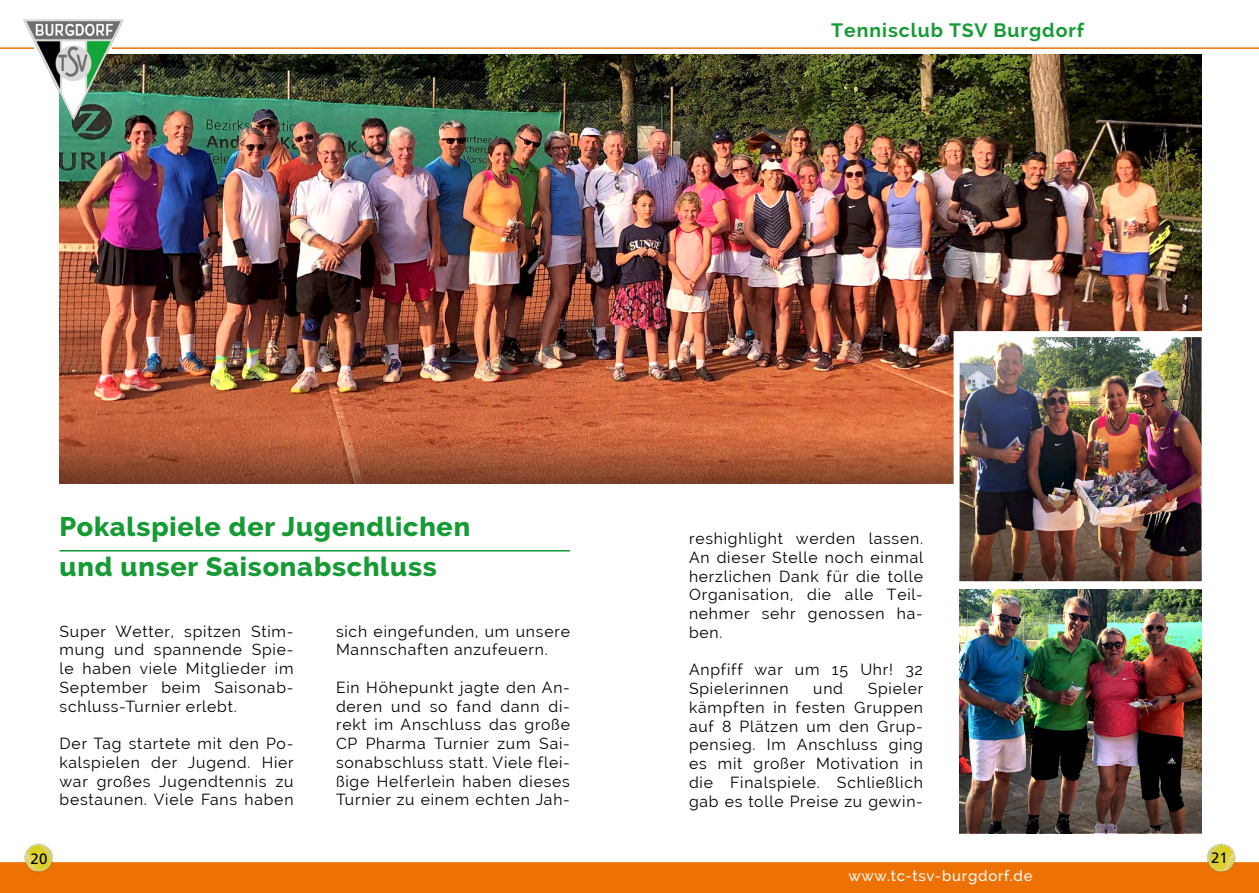
<style>
.page{position:relative;width:1259px;height:893px;background:#fff}
.page>*{position:absolute;margin:0;border:0;box-sizing:border-box;transform-origin:0 0}
.t1{font:800 27px "Raleway";letter-spacing:.03em;color:#159a34}
.t2{font:700 19.35px "Raleway";letter-spacing:.05em;color:#159a34}
.t3{font:15.75px/18.8px "Raleway";letter-spacing:.05em;color:#000;text-align:justify}
.t4{font:500 15px "Raleway";letter-spacing:.05em;color:#fff}
.t5{font:15px "Frutiger";color:#000}
</style>
<div class="page">
<div style="left:0;top:862px;width:1259px;height:31px;background:#ee7203"></div>
<hr style="left:112px;top:47px;width:1147px;height:2px;background:#ee7203">
<hr style="left:0;top:47px;width:34px;height:2px;background:#ee7203">
<img style="left:1199px;top:843px;width:41px;height:30px">
<img style="left:19px;top:843px;width:41px;height:30px">
<img style="left:24px;top:19px;width:99px;height:101px">
<hr style="left:60px;top:550px;width:510px;height:1px;background:#159a34">
<img style="left:60px;top:54px;width:1141px;height:380px">
<svg style="left:60px;top:434px;width:890px;height:50px"></svg>
<img style="left:959px;top:590px;width:243px;height:243px">
<img style="left:950px;top:328px;width:252px;height:262px">
<svg style="left:959px;top:531px;width:242px;height:50px"></svg>
<svg style="left:959px;top:783px;width:242px;height:50px"></svg>
<p class="t2" style="left:831px;top:19px;width:254px">Tennisclub TSV Burgdorf</p>
<p class="t1" style="left:60px;top:511px;width:412px">Pokalspiele der Jugendlichen</p>
<p class="t1" style="left:60px;top:551px;width:379px">und unser Saisonabschluss</p>
<p class="t3" style="left:60px;top:621px;width:235px">Super Wetter, spitzen Stim&shy;mung und spannende Spie&shy;le haben viele Mitglieder im September beim Saisonab&shy;schluss-Turnier erlebt.</p>
<p class="t3" style="left:60px;top:734px;width:236px">Der Tag startete mit den Po&shy;kalspielen der Jugend. Hier war großes Jugendtennis zu bestaunen. Viele Fans haben</p>
<p class="t5" style="left:31px;top:850px;width:18px">20</p>
<p class="t3" style="left:336px;top:621px;width:235px">sich eingefunden, um unsere<br>Mannschaften anzufeuern.</p>
<p class="t3" style="left:336px;top:678px;width:235px">Ein Höhepunkt jagte den An&shy;deren und so fand dann di&shy;rekt im Anschluss das große CP Pharma Turnier zum Sai&shy;sonabschluss statt. Viele flei&shy;ßige Helferlein haben dieses Turnier zu einem echten Jah-</p>
<p class="t3" style="left:689px;top:529px;width:236px;text-align:left">reshighlight werden lassen.<br>An dieser Stelle noch einmal herzlichen Dank für die tolle<br>Organisation, die alle Teil&shy;nehmer sehr genossen ha&shy;ben.</p>
<p class="t3" style="left:689px;top:660px;width:235px">Anpfiff war um 15 Uhr! 32<br>Spielerinnen</p>
<p class="t3" style="left:689px;top:679px;width:236px;text-indent:179px">Spieler kämpften in festen Gruppen auf 8 Plätzen um den Grup&shy;pensieg. Im Anschluss ging es mit großer Motivation in die Finalspiele. Schließlich gab es tolle Preise zu gewin-</p>
<p class="t3" style="left:813px;top:679px;width:31px">und</p>
<p class="t4" style="left:848px;top:867px;width:186px">www.tc-tsv-burgdorf.de</p>
<p class="t5" style="left:1211px;top:849px;width:18px">21</p>
</div>
